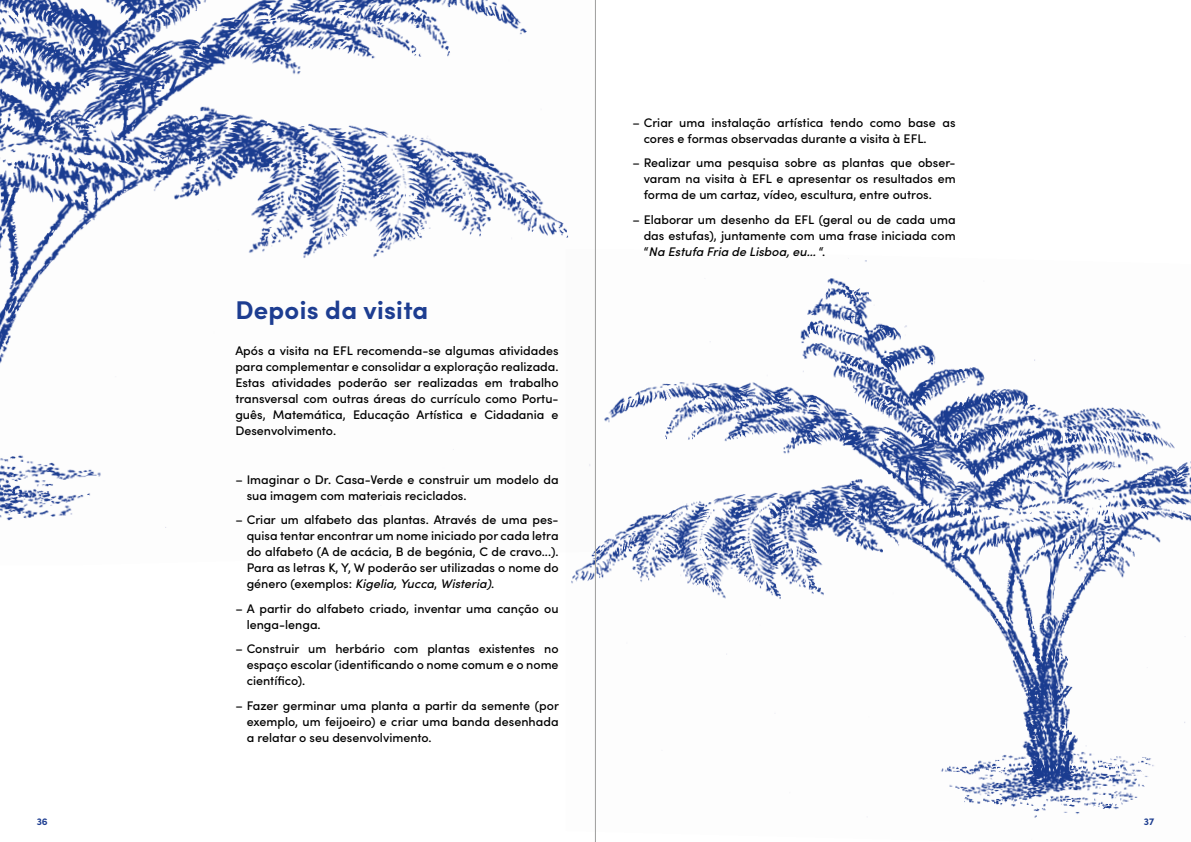
<style>
.page{position:relative;width:1191px;height:842px;background:#fff}
.page>*{position:absolute;margin:0;border:0;box-sizing:border-box;transform-origin:0 0}
.t1{font:700 25.7px "Sofia Pro";letter-spacing:.01em;color:#1d3d91}
.t2{font:500 12.5px/16px "Sofia Pro";color:#000;text-align:justify}
.t3{font:700 9.9px "Sofia Pro";color:#1d3d91}
.s1{font-style:italic}
</style>
<div class="page">
<img style="left:571px;top:258px;width:620px;height:560px">
<img style="left:0;top:0;width:595px;height:565px">
<hr style="left:595px;top:0;width:1px;height:842px;background:#9d9d9c">
<h1 class="t1" style="left:235px;top:290px;width:194px">Depois da visita</h1>
<p class="t2" style="left:235px;top:341px;width:325px">Após a visita na EFL recomenda-se algumas atividades para complementar e consolidar a exploração realizada.<br>Estas atividades poderão ser realizadas em trabalho transversal com outras áreas do currículo como Portu&shy;guês, Matemática, Educação Artística e Cidadania e Desenvolvimento.</p>
<p class="t2" style="left:247px;top:470px;width:313px;text-indent:-11px">– Imaginar o Dr. Casa-Verde e construir um modelo da sua imagem com materiais reciclados.</p>
<p class="t2" style="left:247px;top:511px;width:313px;text-indent:-11px">– Criar um alfabeto das plantas. Através de uma pes&shy;quisa tentar encontrar um nome iniciado por cada letra do alfabeto (A de acácia, B de begónia, C de cravo...).<br>Para as letras K, Y, W poderão ser utilizadas o nome do género (exemplos: <span class="s1">Kigelia, Yucca</span>, <span class="s1">Wisteria)</span>.</p>
<p class="t2" style="left:247px;top:599px;width:313px;text-indent:-11px">– A partir do alfabeto criado, inventar uma canção ou lenga-lenga.</p>
<p class="t2" style="left:247px;top:640px;width:313px;text-indent:-11px">– Construir um herbário com plantas existentes no espaço escolar (identificando o nome comum e o nome científico).</p>
<p class="t2" style="left:247px;top:696px;width:314px;text-indent:-11px">– Fazer germinar uma planta a partir da semente (por exemplo, um feijoeiro) e criar uma banda desenhada a relatar o seu desenvolvimento.</p>
<p class="t2" style="left:643px;top:114px;width:313px;text-indent:-11px">– Criar uma instalação artística tendo como base as cores e formas observadas durante a visita à EFL.</p>
<p class="t2" style="left:643px;top:154px;width:313px;text-indent:-11px">– Realizar uma pesquisa sobre as plantas que obser&shy;varam na visita à EFL e apresentar os resultados em forma de um cartaz, vídeo, escultura, entre outros.</p>
<p class="t2" style="left:643px;top:211px;width:313px;text-indent:-11px">– Elaborar um desenho da EFL (geral ou de cada uma das estufas), juntamente com uma frase iniciada com “<span class="s1">Na Estufa Fria de Lisboa, eu…</span> “.</p>
<p class="t3" style="left:37px;top:814px;width:13px">36</p>
<p class="t3" style="left:1143px;top:814px;width:12px">37</p>
</div>
